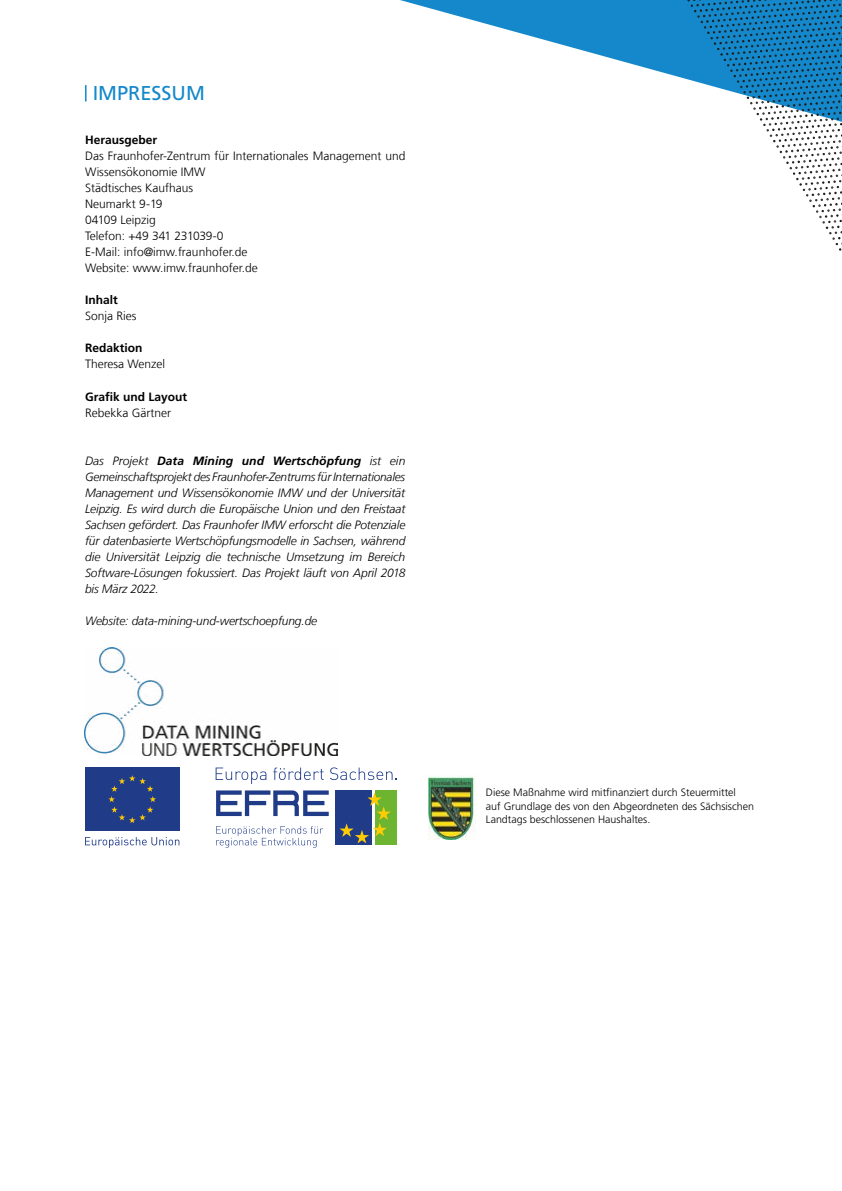
<style>
.page{position:relative;width:842px;height:1191px;background:#fff}
.page>*{position:absolute;margin:0;border:0;box-sizing:border-box;transform-origin:0 0}
.Headline_linksbünig{font:20px "Frutiger LT Com";color:#1488ca}
.Fließtext_Blocksatz{font:italic 300 12px/16px "Frutiger LT Com";letter-spacing:-.01em;color:#000;text-align:justify}
.Fließtext_Blocksatz-2{font:300 12px/16px "Frutiger LT Com";color:#000}
.Fließtext_Blocksatz-3{font:700 12px "Frutiger LT Com";color:#000}
.t1{font:300 10.7px/13.6px "Frutiger";color:#010202}
.s1{font-weight:700}
</style>
<div class="page">
<svg style="left:400px;top:0;width:284px;height:79px"></svg>
<svg style="left:684px;top:0;width:158px;height:251px"></svg>
<svg style="left:85px;top:85px;width:2px;height:16px"></svg>
<div style="left:375px;top:790px;width:22px;height:55px;background:#6db530"></div>
<div style="left:336px;top:790px;width:36px;height:55px;background:#203c89"></div>
<svg style="left:339px;top:792px;width:52px;height:51px"></svg>
<svg style="left:216px;top:826px;width:107px;height:22px"></svg>
<svg style="left:216px;top:790px;width:113px;height:26px"></svg>
<svg style="left:216px;top:767px;width:50px;height:17px"></svg>
<svg style="left:273px;top:767px;width:51px;height:13px"></svg>
<svg style="left:330px;top:767px;width:67px;height:13px"></svg>
<div style="left:85px;top:767px;width:94px;height:64px;background:#203c89"></div>
<svg style="left:108px;top:775px;width:48px;height:48px"></svg>
<svg style="left:85px;top:837px;width:94px;height:11px"></svg>
<img style="left:429px;top:775px;width:47px;height:64px">
<img style="left:84px;top:647px;width:253px;height:108px">
<p class="Headline_linksbünig" style="left:93px;top:81px;width:114px">IMPRESSUM</p>
<p class="Fließtext_Blocksatz-3" style="left:85px;top:133px;width:74px">Herausgeber</p>
<p class="Fließtext_Blocksatz-2" style="left:85px;top:148px;width:322px">Das Fraunhofer-Zentrum für Internationales Management und<br>Wissensökonomie IMW</p>
<p class="Fließtext_Blocksatz-2" style="left:85px;top:180px;width:110px">Städtisches Kaufhaus</p>
<p class="Fließtext_Blocksatz-2" style="left:85px;top:196px;width:79px">Neumarkt 9-19</p>
<p class="Fließtext_Blocksatz-2" style="left:85px;top:212px;width:72px">04109 Leipzig</p>
<p class="Fließtext_Blocksatz-2" style="left:85px;top:228px;width:140px">Telefon: +49 341 231039-0</p>
<p class="Fließtext_Blocksatz-2" style="left:85px;top:244px;width:164px">E-Mail: info@imw.fraunhofer.de</p>
<p class="Fließtext_Blocksatz-2" style="left:85px;top:260px;width:174px">Website: www.imw.fraunhofer.de</p>
<p class="Fließtext_Blocksatz-3" style="left:85px;top:293px;width:34px">Inhalt</p>
<p class="Fließtext_Blocksatz-2" style="left:85px;top:308px;width:53px">Sonja Ries</p>
<p class="Fließtext_Blocksatz-3" style="left:85px;top:341px;width:59px">Redaktion</p>
<p class="Fließtext_Blocksatz-2" style="left:85px;top:356px;width:82px">Theresa Wenzel</p>
<p class="Fließtext_Blocksatz-3" style="left:85px;top:389px;width:104px">Grafik und Layout</p>
<p class="Fließtext_Blocksatz-2" style="left:85px;top:404px;width:88px">Rebekka Gärtner</p>
<p class="Fließtext_Blocksatz" style="left:85px;top:452px;width:322px">Das Projekt <span class="s1">Data Mining und Wertschöpfung</span> ist ein Gemeinschaftsprojekt des Fraunhofer-Zentrums für Internationales Management und Wissensökonomie IMW und der Universität Leipzig. Es wird durch die Europäische Union und den Freistaat Sachsen gefördert. Das Fraunhofer IMW erforscht die Potenziale für datenbasierte Wertschöpfungsmodelle in Sachsen, während die Universität Leipzig die technische Umsetzung im Bereich Software-Lösungen fokussiert. Das Projekt läuft von April 2018 bis März 2022.</p>
<p class="Fließtext_Blocksatz" style="left:85px;top:612px;width:234px">Website: data-mining-und-wertschoepfung.de</p>
<p class="t1" style="left:486px;top:785px;width:270px">Diese Maßnahme wird mitfinanziert durch Steuermittel<br>auf Grundlage des von den Abgeordneten des Sächsischen<br>Landtags beschlossenen Haushaltes.</p>
</div>
